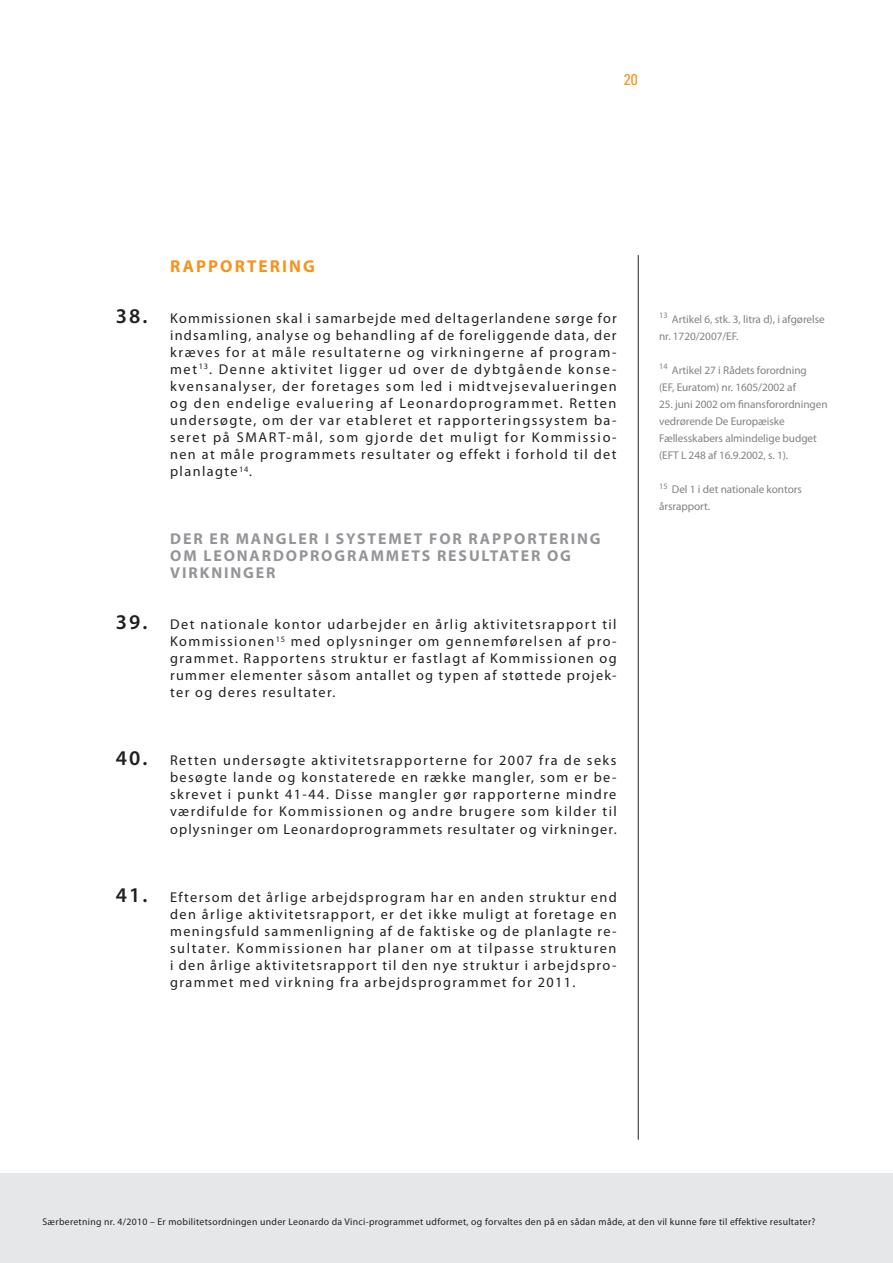
<style>
.page{position:relative;width:893px;height:1263px;background:#fff}
.page>*{position:absolute;margin:0;border:0;box-sizing:border-box;transform-origin:0 0}
.t1{font:700 17.25px "Myriad Pro";letter-spacing:.12em;color:#f7931d}
.t2{font:700 15.75px/17px "Myriad Pro";letter-spacing:.12em;color:#939598}
.t3{font:condensed 15.75px "Univers LT Std";color:#f7931d}
.t4{font:14.25px/17px "Myriad Pro";letter-spacing:.095em;color:#231f20;text-align:justify}
.t5{font:11.25px/17px "Myriad Pro";letter-spacing:-.005em;color:#808285}
.t6{font:9.75px "Myriad Pro";letter-spacing:.03em;color:#231f20}
.s1{font-weight:600;font-size:21px}
</style>
<div class="page">
<div style="left:0;top:1174px;width:893px;height:89px;background:#e6e7e9"></div>
<hr style="left:638px;top:255px;width:1px;height:885px;background:#231f20">
<p class="t3" style="left:624px;top:69px;width:15px">20</p>
<p class="t1" style="left:170px;top:255px;width:146px">RAPPORTERI NG</p>
<p class="t4" style="left:170px;top:310px;width:448px;text-indent:-54px"><span class="s1">38.</span> Kommissionen skal i samarbejde med deltagerlandene sørge for indsamling, analyse og behandling af de foreliggende data, der kræves for at måle resultaterne og virkningerne af program&shy;met<sup>13</sup>. Denne aktivitet ligger ud over de dybtgående konse&shy;kvensanalyser, der foretages som led i midtvejsevalueringen og den endelige evaluering af Leonardoprogrammet. Retten undersøgte, om der var etableret et rapporteringssystem ba&shy;seret på SMART-mål, som gjorde det muligt for Kommissio&shy;nen at måle programmets resultater og effekt i forhold til det planlagte<sup>14</sup>.</p>
<p class="t2" style="left:170px;top:530px;width:432px;text-indent:166px">SYSTEMET FORRAPPORTERI NG<br>OM LEONARDOPROGRAMMETS RESULTATER OG<br>VIRK</p>
<p class="t2" style="left:170px;top:530px;width:145px">DER ER MANGLERI</p>
<p class="t2" style="left:211px;top:564px;width:62px">NINGER</p>
<p class="t4" style="left:170px;top:616px;width:448px;text-indent:-54px"><span class="s1">39.</span> Det nationale kontor udarbejder en årlig aktivitetsrapport til Kommissionen<sup>15</sup> med oplysninger om gennemførelsen af pro&shy;grammet. Rapportens struktur er fastlagt af Kommissionen og rummer elementer såsom antallet og typen af støttede projek&shy;ter og deres resultater.</p>
<p class="t4" style="left:170px;top:752px;width:448px;text-indent:-54px"><span class="s1">40.</span> Retten undersøgte aktivitetsrapporterne for 2007 fra de seks besøgte lande og konstaterede en række mangler, som er be&shy;skrevet i punkt 41-44. Disse mangler gør rapporterne mindre værdifulde for Kommissionen og andre brugere som kilder til oplysninger om Leonardoprogrammets resultater og virkninger.</p>
<p class="t4" style="left:170px;top:888px;width:448px;text-indent:-54px"><span class="s1">41.</span> Eftersom det årlige arbejdsprogram har en anden struktur end den årlige aktivitetsrapport, er det ikke muligt at foretage en meningsfuld sammenligning af de faktiske og de planlagte re&shy;sultater. Kommissionen har planer om at tilpasse strukturen i den årlige aktivitetsrapport til den nye struktur i arbejdspro&shy;grammet med virkning fra arbejdsprogrammet for 2011.</p>
<p class="t5" style="left:659px;top:311px;width:167px"><sup>13</sup> Artikel 6, stk. 3, litra d), i afgørelse nr. 1720/2007/EF.</p>
<p class="t5" style="left:659px;top:362px;width:149px"><sup>14</sup> Artikel 27 i Rådets forordning (EF, Euratom) nr. 1605/2002 af</p>
<p class="t5" style="left:659px;top:396px;width:170px">25. juni 2002 om finansforordningen vedrørende De Europæiske<br>Fællesskabers almindelige budget (EFT L 248 af 16.9.2002, s. 1).</p>
<p class="t5" style="left:659px;top:481px;width:144px"><sup>15</sup> Del 1 i det nationale kontors årsrapport.</p>
<p class="t6" style="left:43px;top:1215px;width:774px">Særberetning nr. 4/2010 – Er mobilitetsordningen under Leonardo da Vinci-programmet udformet, og forvaltes den på en sådan måde, at den vil kunne føre til effektive resultater?</p>
</div>
